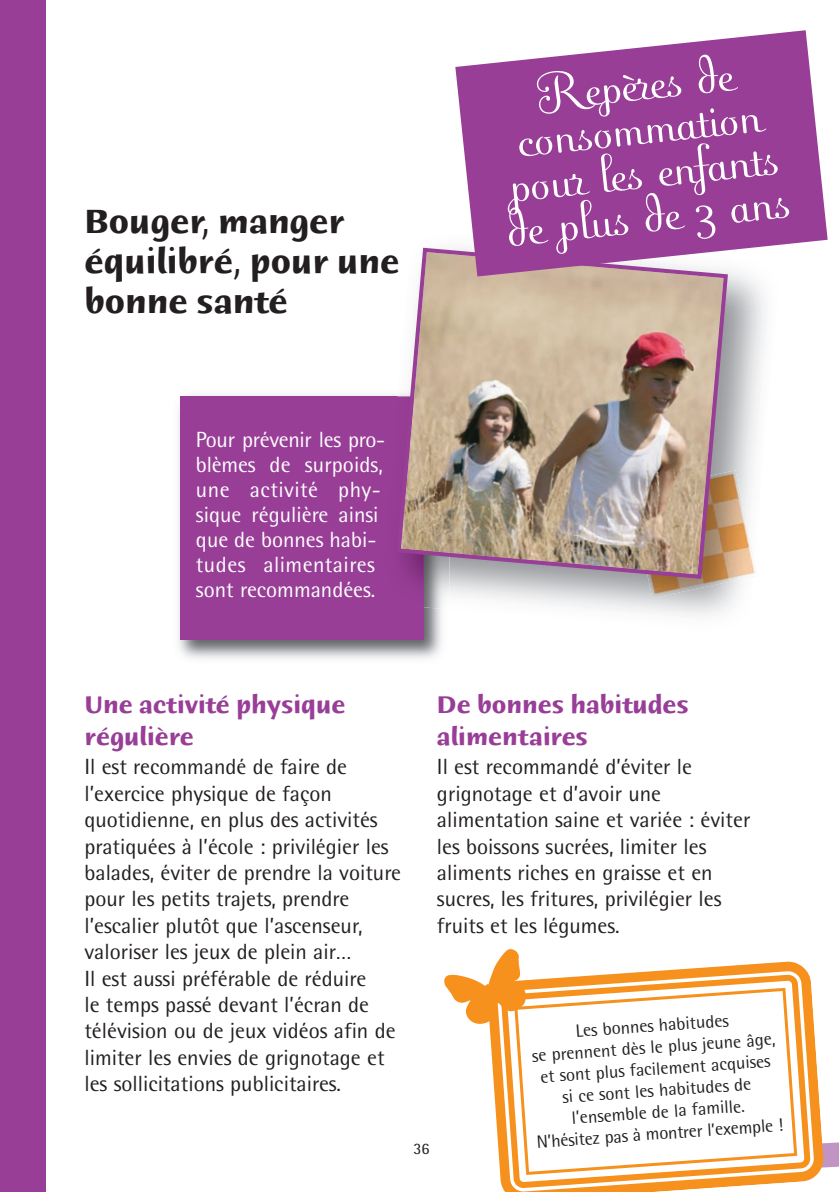
<style>
.page{position:relative;width:839px;height:1192px;background:#fff}
.page>*{position:absolute;margin:0;border:0;box-sizing:border-box;transform-origin:0 0}
.t1{font:56px/44px "Fling Plain";color:#fff;text-align:center}
.t2{font:700 36px/40px "Humana Sans ITC";color:#231f20}
.t3{font:700 26px/31.8px "Humana Sans ITC";color:#983e97}
.t4{font:22px/26.4px "Agfa Rotis Semisans";color:#231f20}
.t5{font:22px/25px "Agfa Rotis Semisans";color:#fff}
.t6{font:18px/21.6px "Agfa Rotis Semisans";color:#231f20;text-align:center}
.t7{font:16px "Agfa Rotis Semisans";color:#231f20}
</style>
<div class="page">
<div style="left:0;top:0;width:46px;height:1192px;background:#983e97"></div>
<img style="left:178px;top:394px;width:264px;height:265px">
<div style="left:180px;top:397px;width:243px;height:243px;background:#983e97"></div>
<svg style="left:824px;top:1142px;width:14px;height:26px"></svg>
<img style="left:629px;top:470px;width:128px;height:128px">
<img style="left:423px;top:581px;width:26px;height:28px">
<img style="left:394px;top:246px;width:335px;height:335px">
<svg style="left:455px;top:30px;width:372px;height:246px;fill:#983e97"></svg>
<svg style="left:489px;top:961px;width:335px;height:231px"></svg>
<svg style="left:504px;top:971px;width:309px;height:220px"></svg>
<svg style="left:512px;top:986px;width:286px;height:190px"></svg>
<svg style="left:444px;top:949px;width:82px;height:77px"></svg>
<h2 class="t2" style="left:84px;top:204px;width:316px">Bouger, manger équilibré, pour une bonne santé</h2>
<h1 class="t1" style="left:490px;top:81px;width:286px;rotate:-6deg">Repères de consommation pour les enfants de plus de 3 ans</h1>
<p class="t5" style="left:196px;top:429px;width:191px">Pour prévenir les pro&shy;blèmes de surpoids, une activité phy&shy;sique régulière ainsi que de bonnes habi&shy;tudes alimentaires sont recommandées.</p>
<p class="t3" style="left:84px;top:691px;width:262px">Une activité physique régulière</p>
<p class="t4" style="left:84px;top:756px;width:318px">Il est recommandé de faire de l’exercice physique de façon quotidienne, en plus des activités pratiquées à l’école : privilégier les balades, éviter de prendre la voiture pour les petits trajets, prendre l’escalier plutôt que l’ascenseur, valoriser les jeux de plein air…<br>Il est aussi préférable de réduire<br>le temps passé devant l’écran de télévision ou de jeux vidéos afin de limiter les envies de grignotage et les sollicitations publicitaires.</p>
<p class="t3" style="left:436px;top:691px;width:253px">De bonnes habitudes alimentaires</p>
<p class="t4" style="left:436px;top:756px;width:315px">Il est recommandé d’éviter le grignotage et d’avoir une alimentation saine et variée : éviter les boissons sucrées, limiter les aliments riches en graisse et en sucres, les fritures, privilégier les fruits et les légumes.</p>
<p class="t7" style="left:413px;top:1143px;width:18px">36</p>
<p class="t6" style="left:528px;top:1025px;width:248px;rotate:-4deg">Les bonnes habitudes<br>se prennent dès le plus jeune âge, et sont plus facilement acquises<br>si ce sont les habitudes de l’ensemble de la famille.<br>N’hésitez pas à montrer l’exemple !</p>
</div>
